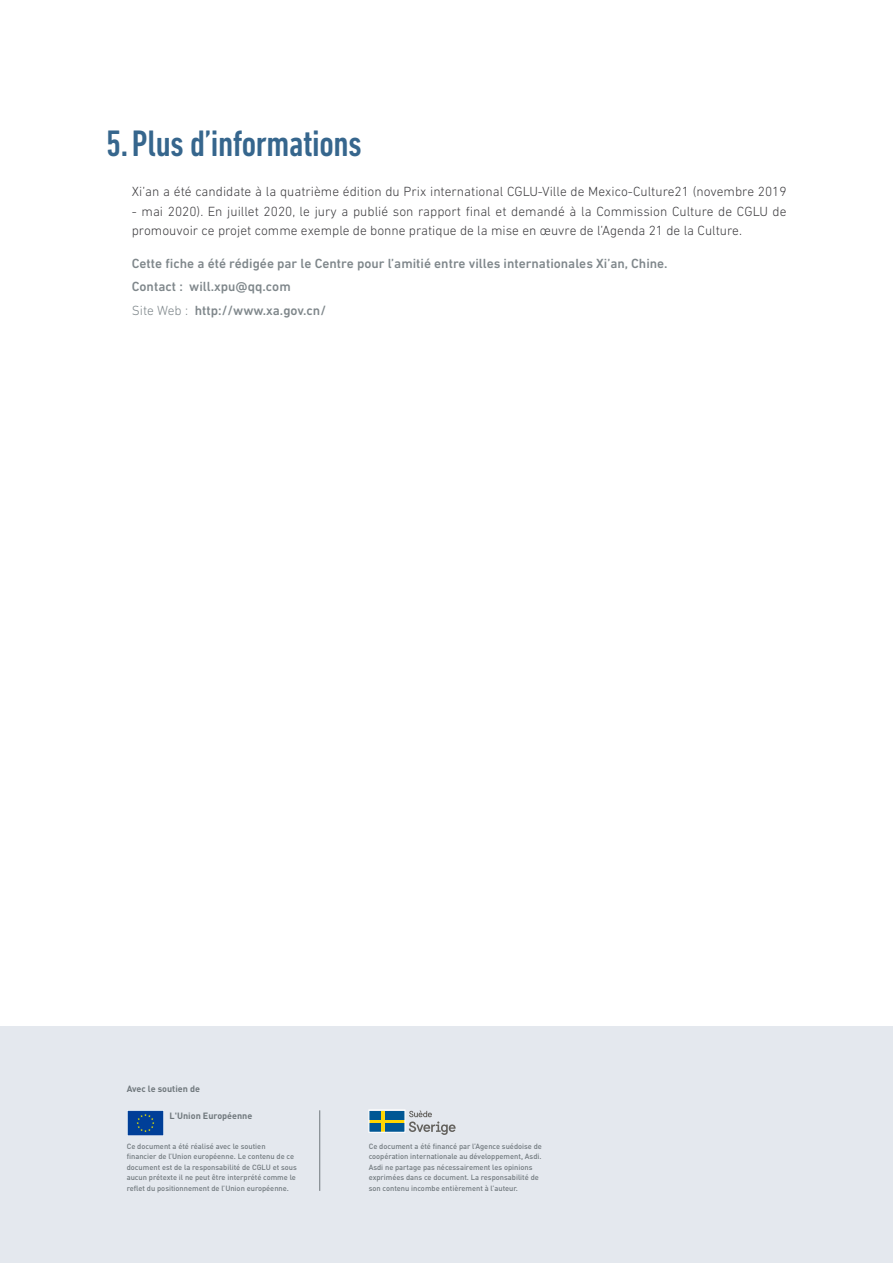
<style>
.page{position:relative;width:893px;height:1263px;background:#fff}
.page>*{position:absolute;margin:0;border:0;box-sizing:border-box;transform-origin:0 0}
.t1{font:500 condensed 37.5px "DIN Next LT Pro";letter-spacing:-.01em;color:#36668d}
.t2{font:300 13.5px/19.5px "DIN Next LT Pro";color:#3e3d40}
.t3{font:500 13.5px/23.7px "DIN Next LT Pro";color:#7f878b}
.t4{font:700 9px "DIN Pro";color:#70787d}
.t5{font:500 7.5px/10.5px "DIN Pro";color:#70787d}
.s1{font-weight:300}
</style>
<div class="page">
<div style="left:0;top:1027px;width:893px;height:236px;background:#e4e8ee"></div>
<img style="left:128px;top:1110px;width:36px;height:25px">
<svg style="left:369px;top:1110px;width:87px;height:24px"></svg>
<div style="left:369px;top:1111px;width:11px;height:8px;background:#005794"></div>
<div style="left:385px;top:1111px;width:20px;height:8px;background:#005794"></div>
<div style="left:369px;top:1123px;width:11px;height:9px;background:#005794"></div>
<div style="left:385px;top:1123px;width:20px;height:9px;background:#005794"></div>
<div style="left:369px;top:1109px;width:36px;height:23px;border:1px solid #fff"></div>
<hr style="left:319px;top:1110px;width:1px;height:81px;background:#70787d">
<h1 class="t1" style="left:106px;top:122px;width:257px">5.Plus d’informations</h1>
<h2 class="t2" style="left:132px;top:182px;width:656px">Xi’an a été candidate à la quatrième édition du Prix international CGLU-Ville de Mexico-Culture21 (novembre 2019</h2>
<h2 class="t2" style="left:132px;top:201px;width:656px">- mai 2020). En juillet 2020, le jury a publié son rapport final et demandé à la Commission Culture de CGLU de promouvoir ce projet comme exemple de bonne pratique de la mise en œuvre de l’Agenda 21 de la Culture.</h2>
<h2 class="t3" style="left:132px;top:251px;width:537px">Cette fiche a été rédigée par le Centre pour l’amitié entre villes internationales Xi’an, Chine.<br>Contact : will.xpu@qq.com<br><span class="s1">Site Web :</span> http://www.xa.gov.cn/</h2>
<p class="t4" style="left:127px;top:1082px;width:75px">Avec le soutien de</p>
<p class="t4" style="left:170px;top:1110px;width:84px">L'Union Européenne</p>
<p class="t5" style="left:127px;top:1140px;width:172px">Ce document a été réalisé avec le soutien financier de l’Union européenne. Le contenu de ce document est de la responsabilité de CGLU et sous aucun prétexte il ne peut être interprété comme le reflet du positionnement de l’Union européenne.</p>
<p class="t5" style="left:369px;top:1140px;width:175px">Ce document a été financé par l’Agence suédoise de coopération internationale au développement, Asdi.<br>Asdi ne partage pas nécessairement les opinions exprimées dans ce document. La responsabilité de son contenu incombe entièrement à l’auteur.</p>
</div>
